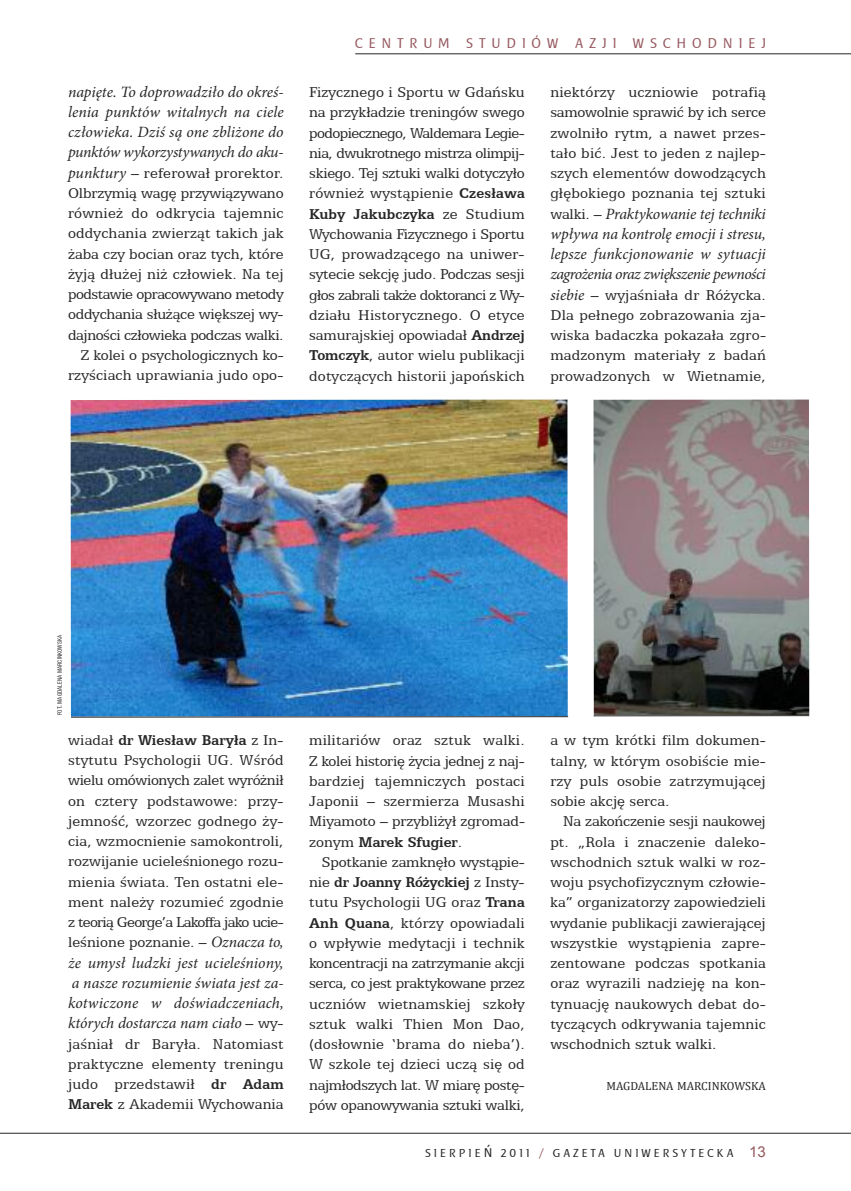
<style>
.page{position:relative;width:851px;height:1191px;background:#fff}
.page>*{position:absolute;margin:0;border:0;box-sizing:border-box;transform-origin:0 0}
.t1{font:15.75px/20.2px "Egyptian 505 AT";color:#272627;text-align:justify}
.t2{font:italic 15.75px/20.2px "Minion Pro";letter-spacing:-.005em;color:#272627;text-align:justify}
.t3{font:15.75px "Egyptian 505 AT Bold";color:#272627}
.t4{font:14.7px "Baar Sophia";letter-spacing:.4em;color:#96595f}
.t5{font:12px "Baar Sophia";letter-spacing:.25em;color:#272627}
.t6{font:11.85px "Cambria";color:#272627}
.t7{font:5.7px "Swiss 721 Cn AT";color:#272627}
.s1{font-family:"Minion Pro";font-style:italic}
.s2{font-family:"Egyptian 505 AT Bold"}
.s3{font-family:"Egyptian 505 AT"}
.s4{font-family:"Egyptian 505 AT";font-style:normal}
.s5{font-size:7.5px}
.s6{font-family:"Tahoma"}
.s7{color:#96595f}
.s8{font-family:"Arial";font-size:15px;color:#96595f}
</style>
<div class="page">
<hr style="left:355px;top:53px;width:495px;height:1px;background:#272627">
<hr style="left:0;top:1132px;width:850px;height:1px;background:#272627">
<img style="left:71px;top:399px;width:496px;height:317px">
<img style="left:593px;top:399px;width:216px;height:316px">
<svg style="left:71px;top:716px;width:498px;height:2px"></svg>
<hr style="left:593px;top:715px;width:216px;height:1px;background:#272627">
<p class="t2" style="left:68px;top:83px;width:217px">napięte. To doprowadziło do okreś&shy;lenia punktów witalnych na ciele człowieka. Dziś są one zbliżone do punktów wykorzystywanych do aku-</p>
<p class="t1" style="left:68px;top:163px;width:217px;text-align:right"><span class="s1">punktury</span> – referował prorektor.<br>Olbrzymią wagę przywiązywano również do odkrycia tajemnic oddychania zwierząt takich jak żaba czy bocian oraz tych, które żyją dłużej niż człowiek. Na tej podstawie opracowywano metody oddychania służące większej wy&shy;dajności człowieka podczas walki.<br>Z kolei o psychologicznych ko&shy;rzyściach uprawiania judo opo-</p>
<p class="t4" style="left:355px;top:35px;width:412px">CENTRUM STUDIÓW AZJI WSCHODNIEJ</p>
<p class="t1" style="left:309px;top:82px;width:217px">Fizycznego i Sportu w Gdańsku na przykładzie treningów swego podopiecznego, Waldemara Legie&shy;nia, dwukrotnego mistrza olimpij&shy;skiego. Tej sztuki walki dotyczyło również wystąpienie <span class="s2">czesława</span></p>
<p class="t3" style="left:309px;top:205px;width:217px">kuby Jakubczyka <span class="s3">ze Studium</span></p>
<p class="t1" style="left:309px;top:224px;width:217px">Wychowania Fizycznego i Sportu UG, prowadzącego na uniwer&shy;sytecie sekcję judo. Podczas sesji głos zabrali także doktoranci z Wy&shy;działu Historycznego. O etyce samurajskiej opowiadał <span class="s2">andrzej tomczyk</span>, autor wielu publikacji dotyczących historii japońskich</p>
<p class="t1" style="left:550px;top:82px;width:217px">niektórzy uczniowie potrafią samowolnie sprawić by ich serce zwolniło rytm, a nawet przes&shy;tało bić. Jest to jeden z najlep&shy;szych elementów dowodzących głębokiego poznania tej sztuki</p>
<p class="t2" style="left:550px;top:205px;width:217px"><span class="s4">walki. –</span> Praktykowanie tej techniki wpływa na kontrolę emocji i stresu, lepsze funkcjonowanie w sytuacji zagrożenia oraz zwiększenie pewności</p>
<p class="t1" style="left:550px;top:285px;width:217px"><span class="s1">siebie</span> – wyjaśniała dr Różycka.<br>Dla pełnego zobrazowania zja&shy;wiska badaczka pokazała zgro&shy;madzonym materiały z badań prowadzonych w Wietnamie,</p>
<p class="t7" style="left:56px;top:715px;width:81px;rotate:-90deg">fot<span class="s5">.</span> magdalena marcinkowska</p>
<p class="t3" style="left:68px;top:731px;width:217px"><span class="s3">wiadał</span> dr Wiesław baryła <span class="s3">z In-</span></p>
<p class="t1" style="left:68px;top:750px;width:217px">stytutu Psychologii UG. Wśród wielu omówionych zalet wyróżnił on cztery podstawowe: przy&shy;jemność, wzorzec godnego ży&shy;cia, wzmocnienie samokontroli, rozwijanie ucieleśnionego rozu&shy;mienia świata. Ten ostatni ele&shy;ment należy rozumieć zgodnie z teorią George’a Lakoffa jako ucie&shy;leśnione poznanie. – <span class="s1">Oznacza to,</span></p>
<p class="t2" style="left:68px;top:953px;width:217px">że umysł ludzki jest ucieleśniony, a nasze rozumienie świata jest za&shy;kotwiczone w doświadczeniach, których dostarcza nam ciało <span class="s4">– wy-</span></p>
<p class="t1" style="left:68px;top:1033px;width:217px">jaśniał dr Baryła. Natomiast praktyczne elementy treningu judo przedstawił <span class="s2">dr adam marek</span> z Akademii Wychowania</p>
<p class="t1" style="left:309px;top:730px;width:217px">militariów oraz sztuk walki.<br>Z kolei historię życia jednej z naj&shy;bardziej tajemniczych postaci Japonii – szermierza Musashi Miyamoto – przybliżył zgromad-</p>
<p class="t3" style="left:309px;top:833px;width:154px"><span class="s3">zonym</span> marek sfugier<span class="s3">.</span></p>
<p class="t1" style="left:322px;top:852px;width:204px">Spotkanie zamknęło wystąpie-</p>
<p class="t3" style="left:309px;top:873px;width:217px"><span class="s3">nie</span> dr Joanny różyckiej <span class="s3">z Insty-</span></p>
<p class="t1" style="left:309px;top:892px;width:217px">tutu Psychologii UG oraz <span class="s2">trana anh Quana</span>, którzy opowiadali o wpływie medytacji i technik koncentracji na zatrzymanie akcji serca, co jest praktykowane przez uczniów wietnamskiej szkoły sztuk walki Thien Mon Dao, (dosłownie ‘brama do nieba’).<br>W szkole tej dzieci uczą się od najmłodszych lat. W miarę postę&shy;pów opanowywania sztuki walki,</p>
<p class="t1" style="left:550px;top:730px;width:217px">a w tym krótki film dokumen&shy;talny, w którym osobiście mie&shy;rzy puls osobie zatrzymującej sobie akcję serca.</p>
<p class="t1" style="left:550px;top:811px;width:217px;text-indent:13px">Na zakończenie sesji naukowej pt. „Rola i znaczenie daleko&shy;wschodnich sztuk walki w roz&shy;woju psychofizycznym człowie&shy;ka” organizatorzy zapowiedzieli wydanie publikacji zawierającej wszystkie wystąpienia zapre&shy;zentowane podczas spotkania oraz wyrazili nadzieję na kon&shy;tynuację naukowych debat do&shy;tyczących odkrywania tajemnic wschodnich sztuk walki.</p>
<p class="t6" style="left:606px;top:1078px;width:161px">MAGDALENA MARCINKOWSKA</p>
<p class="t5" style="left:425px;top:1146px;width:342px">SIERPIE<span class="s6">ń</span> 2011 <span class="s7">/</span> GAZETA UNIWERSYTECKA <span class="s8">13</span></p>
</div>
